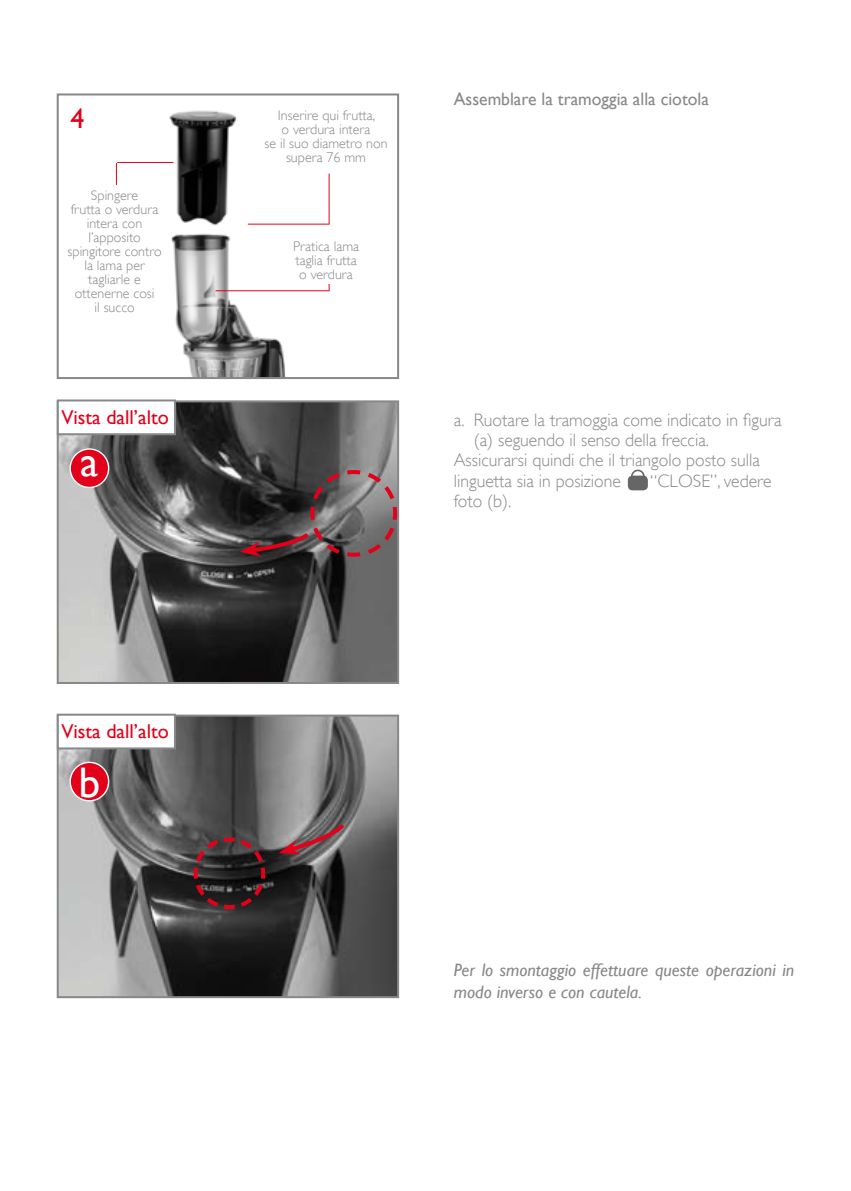
<style>
.page{position:relative;width:851px;height:1191px;background:#fff}
.page>*{position:absolute;margin:0;border:0;box-sizing:border-box;transform-origin:0 0}
.t1{font:42.6px "Gill Sans";color:#fff}
.t2{font:28px "Gill Sans";color:#e2001a}
.t3{font:20px "Gill Sans";color:#e2001a}
.t4{font:300 18px "Gill Sans";color:#87888a}
.t5{font:italic 18px/21.6px "Gill Sans";color:#87888a}
.t6{font:18px "Gill Sans";color:#87888a}
.t7{font:300 14px/14px "Gill Sans";color:#87888a;text-align:center}
</style>
<div class="page">
<img style="left:173px;top:222px;width:157px;height:154px">
<div style="left:57px;top:93px;width:342px;height:286px;border:2px solid #87888a"></div>
<img style="left:60px;top:403px;width:336px;height:278px">
<div style="left:57px;top:400px;width:342px;height:284px;border:2px solid #87888a"></div>
<img style="left:60px;top:717px;width:336px;height:278px">
<div style="left:57px;top:714px;width:342px;height:284px;border:2px solid #87888a"></div>
<img style="left:154px;top:110px;width:99px;height:138px">
<div style="left:627px;top:475px;width:20px;height:15px;background:#666;border-radius:5px"></div>
<div style="left:631px;top:469px;width:13px;height:14px;border:2px solid #000;border-radius:50%"></div>
<div style="left:58px;top:400px;width:117px;height:34px;background:#fff"></div>
<div style="left:57px;top:399px;width:119px;height:36px;border:2px solid #87888a"></div>
<div style="left:58px;top:714px;width:117px;height:34px;background:#fff"></div>
<div style="left:57px;top:713px;width:119px;height:36px;border:2px solid #87888a"></div>
<svg style="left:116px;top:163px;width:1px;height:22px"></svg>
<hr style="left:328px;top:174px;width:1px;height:50px;background:#e2001a">
<hr style="left:117px;top:162px;width:56px;height:1px;background:#e2001a">
<hr style="left:248px;top:224px;width:81px;height:1px;background:#e2001a">
<div style="left:67px;top:190px;width:95px;height:159px;background:#fff"></div>
<svg style="left:191px;top:835px;width:76px;height:76px;background:#3f2a2d"></svg>
<svg style="left:240px;top:468px;width:159px;height:91px;background:#5c4d4f"></svg>
<svg style="left:278px;top:821px;width:68px;height:33px;background:#8c6b6f"></svg>
<div style="left:70px;top:449px;width:39px;height:38px;background:#e2001a;border-radius:50%"></div>
<div style="left:69px;top:448px;width:40px;height:40px;border:1px solid #fff;border-radius:50%"></div>
<div style="left:70px;top:762px;width:39px;height:39px;background:#e2001a;border-radius:50%"></div>
<div style="left:69px;top:761px;width:40px;height:40px;border:1px solid #fff;border-radius:50%"></div>
<hr style="left:215px;top:290px;width:114px;height:1px;background:#e2001a">
<div style="left:257px;top:241px;width:137px;height:42px;background:#fff"></div>
<h2 class="t2" style="left:71px;top:102px;width:15px">4</h2>
<p class="t7" style="left:68px;top:188px;width:96px">Spingere<br>frutta o verdura intera con l’apposito spingitore contro la lama per tagliarle e ottenerne cosi<br>il succo</p>
<h3 class="t3" style="left:61px;top:406px;width:109px">Vista dall’alto</h3>
<h1 class="t1" style="left:80px;top:437px;width:20px">a</h1>
<h3 class="t3" style="left:61px;top:720px;width:109px">Vista dall’alto</h3>
<h1 class="t1" style="left:79px;top:757px;width:23px">b</h1>
<p class="t7" style="left:264px;top:109px;width:124px">Inserire qui frutta,<br>o verdura intera<br>se il suo diametro non supera 76 mm</p>
<p class="t7" style="left:293px;top:239px;width:68px;text-align:left">Pratica lama taglia frutta o verdura</p>
<p class="t6" style="left:454px;top:89px;width:257px">Assemblare la tramoggia alla ciotola</p>
<p class="t4" style="left:454px;top:409px;width:329px">a. Ruotare la tramoggia come indicato in figura</p>
<p class="t4" style="left:474px;top:429px;width:236px">(a) seguendo il senso della freccia.</p>
<p class="t4" style="left:454px;top:449px;width:307px">Assicurarsi quindi che il triangolo posto sulla</p>
<p class="t4" style="left:454px;top:471px;width:168px">linguetta sia in posizione</p>
<p class="t4" style="left:650px;top:471px;width:123px">“CLOSE”, vedere</p>
<p class="t4" style="left:454px;top:491px;width:59px">foto (b).</p>
<p class="t5" style="left:454px;top:959px;width:342px">Per lo smontaggio effettuare queste operazioni in modo inverso e con cautela.</p>
</div>
